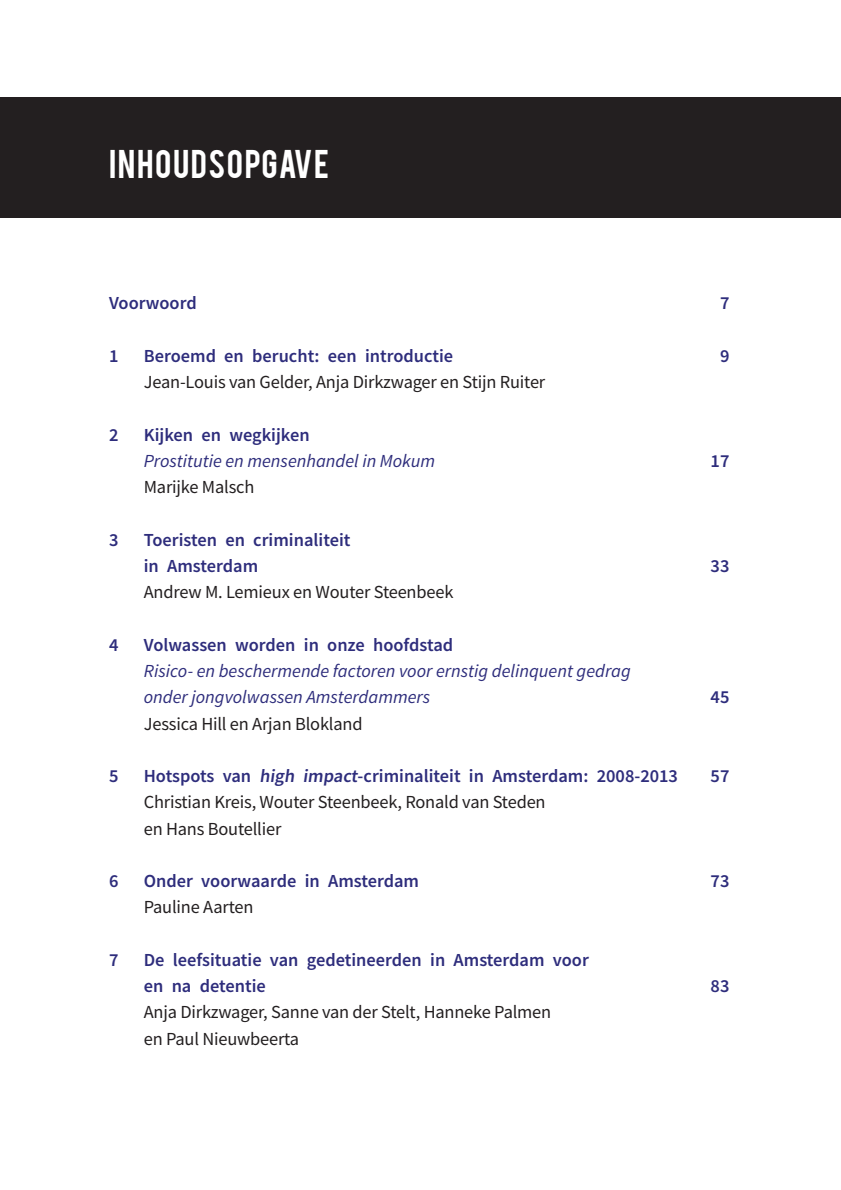
<style>
.page{position:relative;width:841px;height:1190px;background:#fff}
.page>*{position:absolute;margin:0;border:0;box-sizing:border-box;transform-origin:0 0}
.t1{font:31.5px "Bebas";letter-spacing:.05em;color:#fff}
.t2{font:600 18.38px/26.2px "Source Sans Pro";color:#2e2d7c}
.t3{font:18.38px/26.2px "Source Sans Pro";letter-spacing:-.01em;color:#231f20}
.t4{font:italic 18.38px/26.2px "Source Sans Pro";color:#2e2d7c}
</style>
<div class="page">
<div style="left:0;top:98px;width:841px;height:120px;background:#231f20"></div>
<h1 class="t1" style="left:109px;top:141px;width:222px">INHOUDSOPGAVE</h1>
<p class="t2" style="left:109px;top:290px;width:89px">Voorwoord</p>
<p class="t2" style="left:720px;top:290px;width:11px">7</p>
<p class="t2" style="left:109px;top:342px;width:11px">1</p>
<p class="t2" style="left:144px;top:342px;width:311px">Beroemd en berucht: een introductie</p>
<p class="t2" style="left:720px;top:342px;width:11px">9</p>
<p class="t3" style="left:144px;top:368px;width:403px">Jean-Louis van Gelder, Anja Dirkzwager en Stijn Ruiter</p>
<p class="t2" style="left:109px;top:421px;width:11px">2</p>
<p class="t2" style="left:144px;top:421px;width:167px">Kijken en wegkijken</p>
<p class="t4" style="left:144px;top:447px;width:293px">Prostitutie en mensenhandel in Mokum</p>
<p class="t2" style="left:710px;top:447px;width:20px">17</p>
<p class="t3" style="left:144px;top:473px;width:112px">Marijke Malsch</p>
<p class="t2" style="left:109px;top:526px;width:11px">3</p>
<p class="t2" style="left:144px;top:526px;width:208px">Toeristen en criminaliteit in Amsterdam</p>
<p class="t2" style="left:710px;top:552px;width:20px">33</p>
<p class="t3" style="left:144px;top:578px;width:311px">Andrew M. Lemieux en Wouter Steenbeek</p>
<p class="t2" style="left:109px;top:631px;width:11px">4</p>
<p class="t2" style="left:144px;top:631px;width:311px">Volwassen worden in onze hoofdstad</p>
<p class="t4" style="left:144px;top:657px;width:488px">Risico- en beschermende factoren voor ernstig delinquent gedrag onder jongvolwassen Amsterdammers</p>
<p class="t3" style="left:144px;top:710px;width:220px">Jessica Hill en Arjan Blokland</p>
<p class="t2" style="left:710px;top:683px;width:20px">45</p>
<p class="t2" style="left:109px;top:762px;width:11px">5</p>
<p class="t2" style="left:144px;top:762px;width:535px">Hotspots van high impact-criminaliteit in Amsterdam: 2008-2013</p>
<p class="t2" style="left:710px;top:762px;width:20px">57</p>
<p class="t3" style="left:144px;top:788px;width:403px">Christian Kreis, Wouter Steenbeek, Ronald van Steden en Hans Boutellier</p>
<p class="t2" style="left:109px;top:867px;width:11px">6</p>
<p class="t2" style="left:144px;top:867px;width:277px">Onder voorwaarde in Amsterdam</p>
<p class="t2" style="left:710px;top:867px;width:20px">73</p>
<p class="t3" style="left:144px;top:893px;width:111px">Pauline Aarten</p>
<p class="t2" style="left:109px;top:946px;width:11px">7</p>
<p class="t2" style="left:144px;top:946px;width:446px">De leefsituatie van gedetineerden in Amsterdam voor en na detentie</p>
<p class="t3" style="left:144px;top:998px;width:409px">Anja Dirkzwager, Sanne van der Stelt, Hanneke Palmen en Paul Nieuwbeerta</p>
<p class="t2" style="left:710px;top:972px;width:20px">83</p>
</div>
